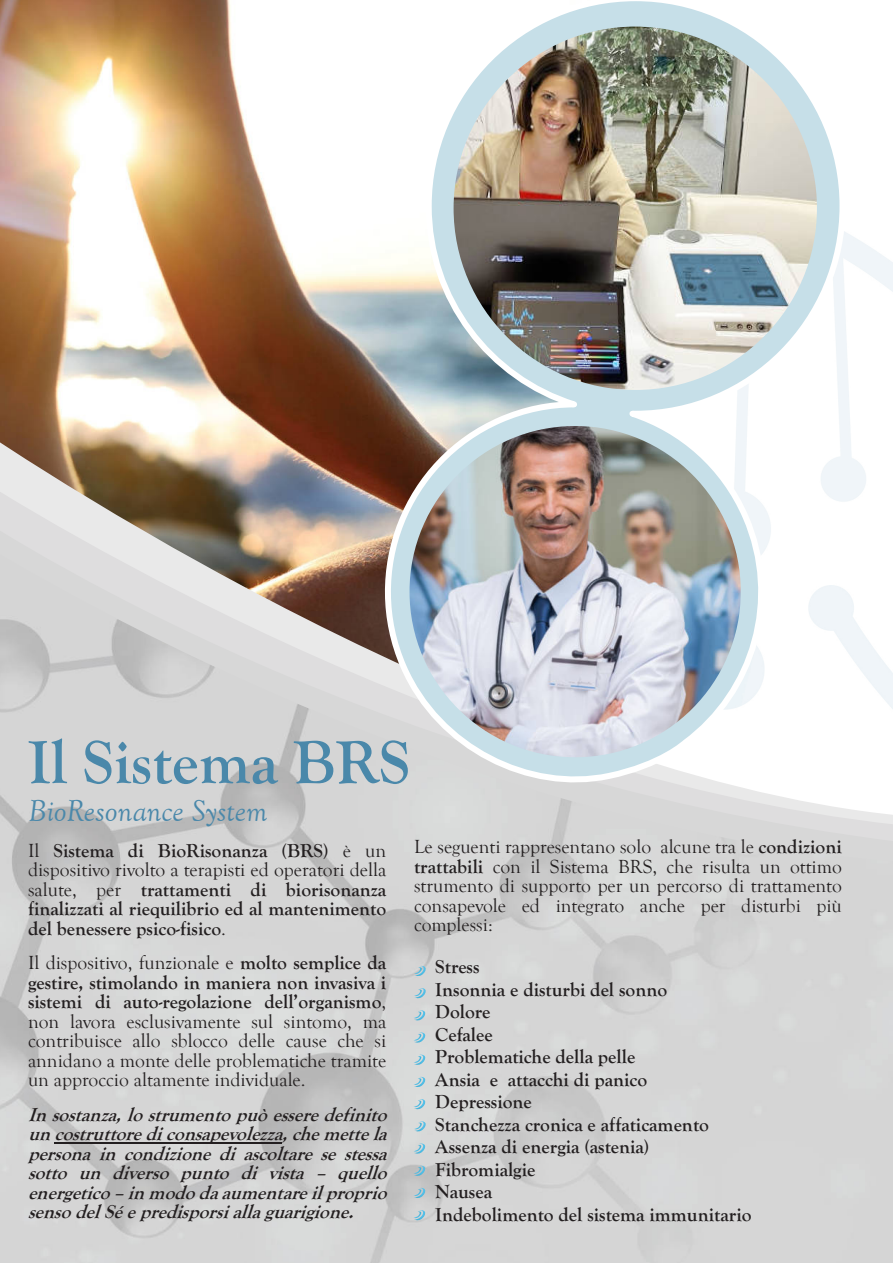
<style>
.page{position:relative;width:893px;height:1263px;background:#fff}
.page>*{position:absolute;margin:0;border:0;box-sizing:border-box;transform-origin:0 0}
.t1{font:700 63px "Goudy Old Style T";color:#4a88aa}
.t2{font:31.5px "Goudy Old Style ITALIC";color:#4a88aa}
.t3{font:19.5px/19.5px "Goudy Old Style T";color:#231f20;text-align:justify}
.t4{font:700 19.5px/22.5px "Goudy Old Style T";color:#231f20;text-align:justify}
.t5{font:italic 700 19.5px/19.5px "Goudy Old Style T";color:#231f20;text-align:justify}
.s1{font-weight:400}
.s2{font-weight:700}
</style>
<div class="page">
<img style="left:0;top:0;width:362px;height:415px">
<svg style="left:0;top:415px;width:860px;height:49px;background:#b89a81"></svg>
<svg style="left:0;top:464px;width:866px;height:38px;background:#8e8277"></svg>
<img style="left:0;top:502px;width:893px;height:761px">
<hr style="left:54px;top:1142px;width:228px;height:1px;background:#231f20">
<svg style="left:362px;top:1px;width:486px;height:791px"></svg>
<img style="left:409px;top:426px;width:332px;height:331px;border-radius:50%">
<svg style="left:414px;top:965px;width:12px;height:12px"></svg>
<svg style="left:414px;top:988px;width:12px;height:11px"></svg>
<svg style="left:414px;top:1010px;width:12px;height:11px"></svg>
<svg style="left:414px;top:1032px;width:12px;height:12px"></svg>
<svg style="left:414px;top:1054px;width:12px;height:12px"></svg>
<svg style="left:414px;top:1076px;width:12px;height:12px"></svg>
<svg style="left:414px;top:1099px;width:12px;height:11px"></svg>
<svg style="left:414px;top:1121px;width:12px;height:11px"></svg>
<svg style="left:414px;top:1143px;width:12px;height:12px"></svg>
<svg style="left:414px;top:1165px;width:12px;height:12px"></svg>
<svg style="left:414px;top:1187px;width:12px;height:12px"></svg>
<svg style="left:414px;top:1210px;width:12px;height:11px"></svg>
<img style="left:454px;top:27px;width:363px;height:363px;border-radius:50%">
<h1 class="t1" style="left:28px;top:727px;width:384px">Il Sistema BRS</h1>
<h2 class="t2" style="left:28px;top:799px;width:241px">BioResonance System</h2>
<p class="t4" style="left:28px;top:840px;width:360px;line-height:19.5px"><span class="s1">Il</span> Sistema di BioRisonanza (BRS) <span class="s1">è un dispositivo rivolto a terapisti ed operatori della salute, per</span> trattamenti di biorisonanza finalizzati al riequilibrio ed al mantenimento del benessere psico-fisico<span class="s1">.</span></p>
<p class="t3" style="left:28px;top:953px;width:360px">Il dispositivo, funzionale e <span class="s2">molto semplice da gestire, stimolando in maniera non invasiva i sistemi di auto-regolazione dell’organismo</span>, non lavora esclusivamente sul sintomo, ma contribuisce allo sblocco delle cause che si annidano a monte delle problematiche tramite un approccio altamente individuale.</p>
<p class="t5" style="left:28px;top:1104px;width:367px">Insostanza,lostrumentopuòesseredefinito uncostruttorediconsapevolezza,chemettela persona in condizione di ascoltare se stessa sotto un diverso punto di vista – quello energetico–inmododaaumentareilproprio sensodelSéepredisporsiallaguarigione.</p>
<p class="t3" style="left:414px;top:837px;width:429px">Le seguenti rappresentano solo alcune tra le <span class="s2">condizioni trattabili</span> con il Sistema BRS, che risulta un ottimo strumento di supporto per un percorso di trattamento consapevole ed integrato anche per disturbi più complessi:</p>
<p class="t4" style="left:435px;top:955px;width:318px;text-align:left">Stress<br>Insonnia e disturbi del sonno<br>Dolore<br>Cefalee<br>Problematiche della pelle<br>Ansia e attacchi di panico<br>Depressione<br>Stanchezza cronica e affaticamento<br>Assenza di energia (astenia)<br>Fibromialgie<br>Nausea<br>Indebolimento del sistema immunitario</p>
</div>
